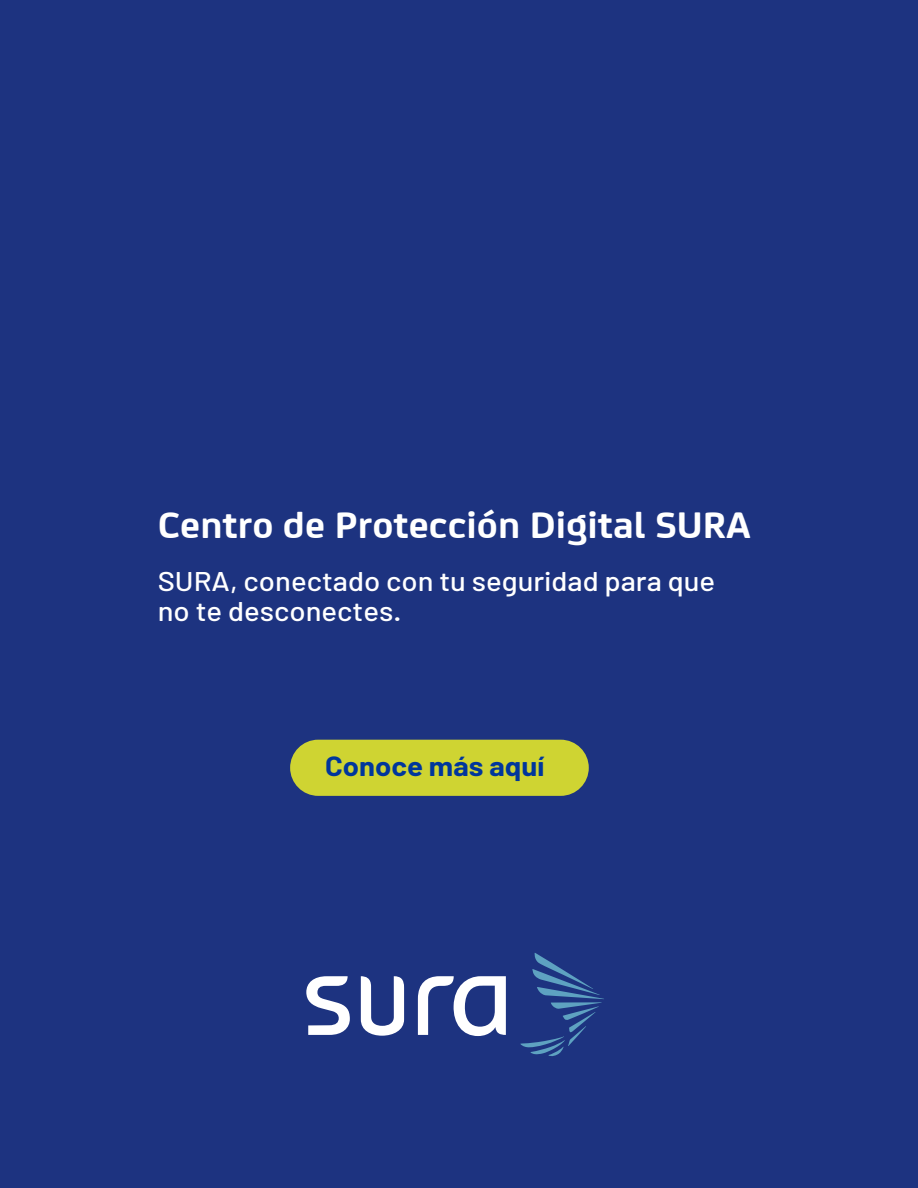
<style>
.page{position:relative;width:918px;height:1188px;background:#1d3380}
.page>*{position:absolute;margin:0;border:0;box-sizing:border-box;transform-origin:0 0}
.t1{font:700 39px "FS Joey";color:#fff;scale:1.08 1}
.t2{font:500 27px/30px "Barlow";color:#fff;scale:1.08 1}
.t3{font:700 27px "Barlow";color:#00369c;scale:1.08 1}
</style>
<div class="page">
<svg style="left:520px;top:953px;width:84px;height:103px"></svg>
<svg style="left:361px;top:976px;width:43px;height:60px"></svg>
<svg style="left:306px;top:976px;width:44px;height:59px"></svg>
<svg style="left:418px;top:976px;width:88px;height:60px"></svg>
<div style="left:290px;top:740px;width:299px;height:56px;background:#cfd432;border-radius:28px"></div>
<h1 class="t1" style="left:158px;top:504px;width:550px">Centro de Protección Digital SURA</h1>
<p class="t2" style="left:158px;top:566px;width:518px">SURA, conectado con tu seguridad para que no te desconectes.</p>
<p class="t3" style="left:325px;top:746px;width:204px">Conoce más aquí</p>
</div>
